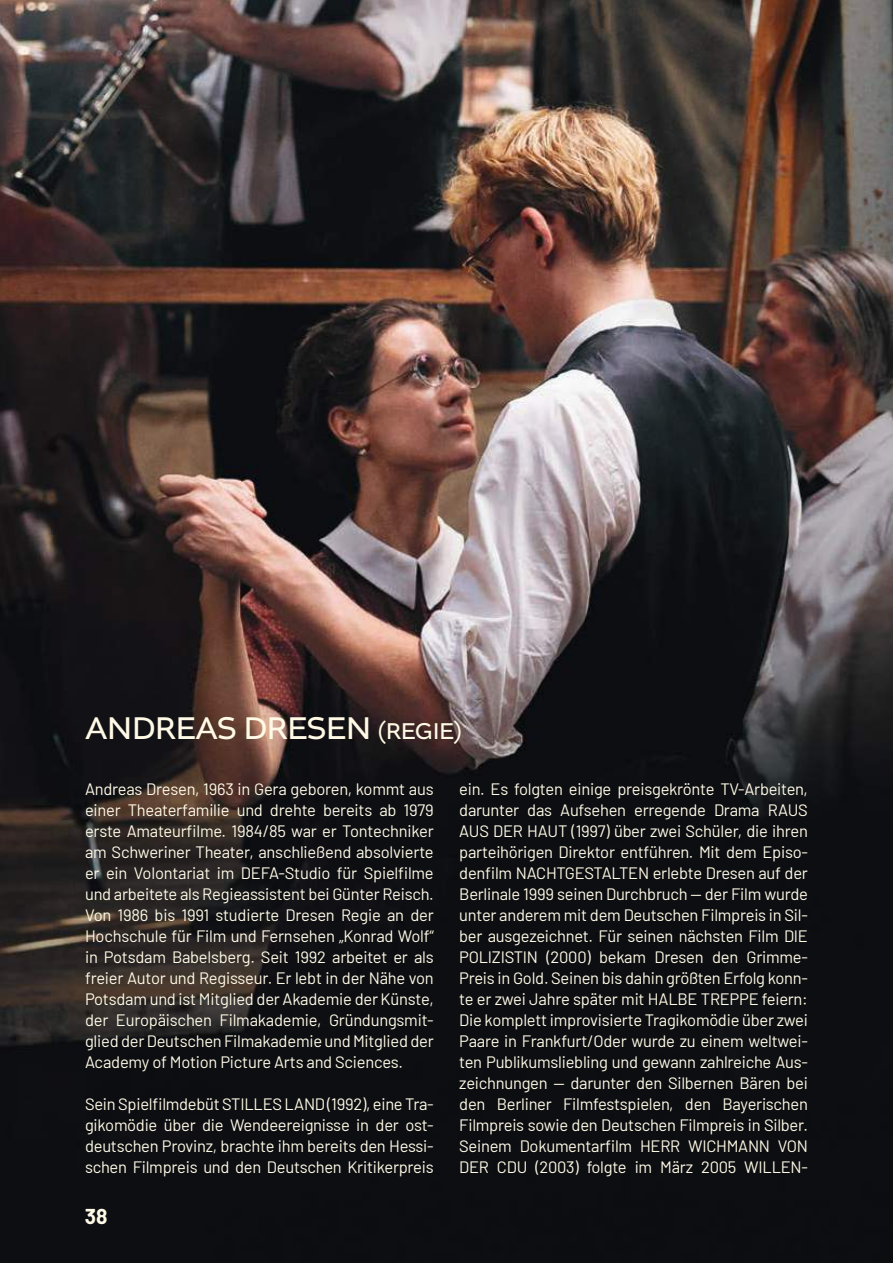
<style>
.page{position:relative;width:893px;height:1263px;background:#fff}
.page>*{position:absolute;margin:0;border:0;box-sizing:border-box;transform-origin:0 0}
.t1{font:33px "Altivo";letter-spacing:-.02em;color:#fffae6}
.t2{font:700 21px "Barlow";color:#fffae6}
.t3{font:16.5px/21px "Barlow";letter-spacing:-.015em;color:#fffae6;text-align:justify}
.s1{font-size:24px}
</style>
<div class="page">
<img style="left:0;top:0;width:893px;height:1263px">
<h1 class="t1" style="left:85px;top:707px;width:378px">ANDREAS DRESEN <span class="s1">(REGIE)</span></h1>
<p class="t3" style="left:85px;top:777px;width:350px">Andreas Dresen, 1963 in Gera geboren, kommt aus einer Theaterfamilie und drehte bereits ab 1979 erste Amateurfilme. 1984/85 war er Tontechniker am Schweriner Theater, anschließend absolvierte er ein Volontariat im DEFA-Studio für Spielfilme und arbeitete als Regieassistent bei Günter Reisch.<br>Von 1986 bis 1991 studierte Dresen Regie an der Hochschule für Film und Fernsehen „Konrad Wolf“ in Potsdam Babelsberg. Seit 1992 arbeitet er als freier Autor und Regisseur. Er lebt in der Nähe von Potsdam und ist Mitglied der Akademie der Künste, der Europäischen Filmakademie, Gründungsmit&shy;glied der Deutschen Filmakademie und Mitglied der Academy of Motion Picture Arts and Sciences.</p>
<p class="t3" style="left:85px;top:1092px;width:350px">Sein Spielfilmdebüt STILLES LAND (1992), eine Tra&shy;gikomödie über die Wendeereignisse in der ost&shy;deutschen Provinz, brachte ihm bereits den Hessi&shy;schen Filmpreis und den Deutschen Kritikerpreis</p>
<p class="t2" style="left:85px;top:1201px;width:24px">38</p>
<p class="t3" style="left:459px;top:777px;width:350px">ein. Es folgten einige preisgekrönte TV-Arbeiten, darunter das Aufsehen erregende Drama RAUS AUS DER HAUT (1997) über zwei Schüler, die ihren parteihörigen Direktor entführen. Mit dem Episo&shy;denfilm NACHTGESTALTEN erlebte Dresen auf der Berlinale 1999 seinen Durchbruch — der Film wurde unter anderem mit dem Deutschen Filmpreis in Sil&shy;ber ausgezeichnet. Für seinen nächsten Film DIE POLIZISTIN (2000) bekam Dresen den Grimme-Preis in Gold. Seinen bis dahin größten Erfolg konn&shy;te er zwei Jahre später mit HALBE TREPPE feiern:<br>Die komplett improvisierte Tragikomödie über zwei Paare in Frankfurt/Oder wurde zu einem weltwei&shy;ten Publikumsliebling und gewann zahlreiche Aus&shy;zeichnungen — darunter den Silbernen Bären bei den Berliner Filmfestspielen, den Bayerischen Filmpreis sowie den Deutschen Filmpreis in Silber.<br>Seinem Dokumentarfilm HERR WICHMANN VON DER CDU (2003) folgte im März 2005 WILLEN-</p>
</div>
